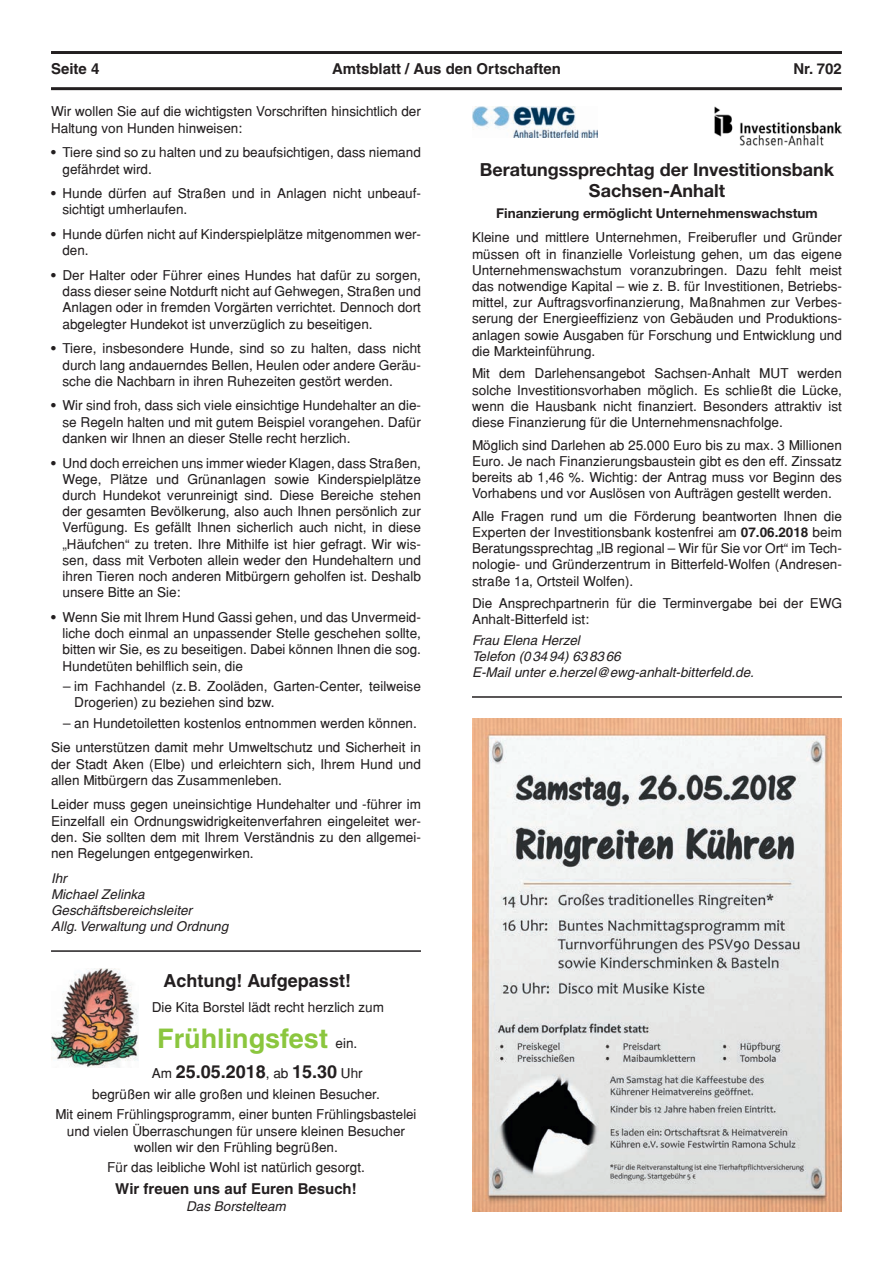
<style>
.page{position:relative;width:893px;height:1263px;background:#fff}
.page>*{position:absolute;margin:0;border:0;box-sizing:border-box;transform-origin:0 0}
.t1{font:700 27px "Helvetica";color:#8bc63e}
.t2{font:700 18px/21.6px "Helvetica Neue LT Std";color:#231f20;text-align:center}
.t3{font:700 18px "Helvetica";color:#231f20}
.t4{font:700 15px "Helvetica";color:#231f20}
.t5{font:13.5px/16.2px "Helvetica";color:#231f20;text-align:justify}
.t6{font:italic 13.5px/16.2px "Helvetica";color:#231f20}
.t7{font:700 13.5px "Helvetica Neue LT Std";color:#231f20}
.s1{font-weight:700}
.s2{font-weight:400;font-size:13.5px;color:#231f20}
.s3{font-weight:400;font-size:13.5px}
</style>
<div class="page">
<hr style="left:51px;top:51px;width:791px;height:3px;background:#231f20">
<hr style="left:51px;top:87px;width:791px;height:3px;background:#231f20">
<img style="left:51px;top:968px;width:87px;height:99px">
<hr style="left:51px;top:950px;width:370px;height:2px;background:#231f20">
<hr style="left:472px;top:696px;width:370px;height:2px;background:#231f20">
<img style="left:472px;top:106px;width:125px;height:31px">
<img style="left:714px;top:106px;width:128px;height:40px">
<img style="left:472px;top:719px;width:370px;height:493px">
<p class="t4" style="left:51px;top:60px;width:50px">Seite 4</p>
<p class="t4" style="left:332px;top:60px;width:230px">Amtsblatt / Aus den Ortschaften</p>
<p class="t4" style="left:793px;top:60px;width:50px">Nr. 702</p>
<p class="t5" style="left:51px;top:103px;width:371px">Wir wollen Sie auf die wichtigsten Vorschriften hinsichtlich der<br>Haltung von Hunden hinweisen:</p>
<p class="t5" style="left:62px;top:144px;width:360px;text-indent:-11px"><span class="s1">•</span> Tiere sind so zu halten und zu beaufsichtigen, dass niemand gefährdet wird.</p>
<p class="t5" style="left:62px;top:185px;width:360px;text-indent:-11px"><span class="s1">•</span> Hunde dürfen auf Straßen und in Anlagen nicht unbeauf&shy;sichtigt umherlaufen.</p>
<p class="t5" style="left:62px;top:226px;width:360px;text-indent:-11px"><span class="s1">•</span> Hunde dürfen nicht auf Kinderspielplätze mitgenommen wer&shy;den.</p>
<p class="t5" style="left:62px;top:267px;width:360px;text-indent:-11px"><span class="s1">•</span> Der Halter oder Führer eines Hundes hat dafür zu sorgen, dass dieser seine Notdurft nicht auf Gehwegen, Straßen und Anlagen oder in fremden Vorgärten verrichtet. Dennoch dort abgelegter Hundekot ist unverzüglich zu beseitigen.</p>
<p class="t5" style="left:62px;top:340px;width:360px;text-indent:-11px"><span class="s1">•</span> Tiere, insbesondere Hunde, sind so zu halten, dass nicht durch lang andauerndes Bellen, Heulen oder andere Geräu&shy;sche die Nachbarn in ihren Ruhezeiten gestört werden.</p>
<p class="t5" style="left:62px;top:397px;width:360px;text-indent:-11px"><span class="s1">•</span> Wir sind froh, dass sich viele einsichtige Hundehalter an die&shy;se Regeln halten und mit gutem Beispiel vorangehen. Dafür danken wir Ihnen an dieser Stelle recht herzlich.</p>
<p class="t5" style="left:62px;top:454px;width:360px;text-indent:-11px"><span class="s1">•</span> Und doch erreichen uns immer wieder Klagen, dass Straßen, Wege, Plätze und Grünanlagen sowie Kinderspielplätze durch Hundekot verunreinigt sind. Diese Bereiche stehen der gesamten Bevölkerung, also auch Ihnen persönlich zur Verfügung. Es gefällt Ihnen sicherlich auch nicht, in diese „Häufchen“ zu treten. Ihre Mithilfe ist hier gefragt. Wir wis&shy;sen, dass mit Verboten allein weder den Hundehaltern und ihren Tieren noch anderen Mitbürgern geholfen ist. Deshalb unsere Bitte an Sie:</p>
<p class="t5" style="left:62px;top:609px;width:360px;text-indent:-11px"><span class="s1">•</span> Wenn Sie mit Ihrem Hund Gassi gehen, und das Unvermeid&shy;liche doch einmal an unpassender Stelle geschehen sollte, bitten wir Sie, es zu beseitigen. Dabei können Ihnen die sog.<br>Hundetüten behilflich sein, die</p>
<p class="t5" style="left:74px;top:678px;width:348px;text-indent:-11px">– im Fachhandel (z.B. Zooläden, Garten-Center, teilweise<br>Drogerien) zu beziehen sind bzw.</p>
<p class="t5" style="left:51px;top:710px;width:371px;line-height:24.8px;text-align:center">– an Hundetoiletten kostenlos entnommen werden können.<br>Sie unterstützen damit mehr Umweltschutz und Sicherheit in</p>
<p class="t5" style="left:51px;top:755px;width:371px">der Stadt Aken (Elbe) und erleichtern sich, Ihrem Hund und allen Mitbürgern das Zusammenleben.</p>
<p class="t5" style="left:51px;top:796px;width:371px">Leider muss gegen uneinsichtige Hundehalter und -führer im Einzelfall ein Ordnungswidrigkeitenverfahren eingeleitet wer&shy;den. Sie sollten dem mit Ihrem Verständnis zu den allgemei&shy;nen Regelungen entgegenwirken.</p>
<p class="t6" style="left:51px;top:870px;width:179px">Ihr<br>Michael Zelinka<br>Geschäftsbereichsleiter<br>Allg. Verwaltung und Ordnung</p>
<h2 class="t3" style="left:164px;top:969px;width:189px">Achtung! Aufgepasst!</h2>
<p class="t5" style="left:152px;top:998px;width:234px">Die Kita Borstel lädt recht herzlich zum</p>
<h1 class="t1" style="left:157px;top:1022px;width:202px">Frühlingsfest <span class="s2">ein.</span></h1>
<h2 class="t3" style="left:152px;top:1061px;width:212px"><span class="s3">Am</span> 25.05.2018<span class="s3">, ab</span> 15.30 <span class="s3">Uhr</span></h2>
<p class="t5" style="left:55px;top:1084px;width:363px;line-height:20.4px;text-align:center">begrüßen wir alle großen und kleinen Besucher.<br>Mit einem Frühlingsprogramm, einer bunten Frühlingsbastelei</p>
<p class="t5" style="left:67px;top:1122px;width:340px;text-align:center">und vielen Überraschungen für unsere kleinen Besucher wollen wir den Frühling begrüßen.</p>
<p class="t5" style="left:107px;top:1159px;width:259px">Für das leibliche Wohl ist natürlich gesorgt.</p>
<p class="t4" style="left:115px;top:1180px;width:243px">Wir freuen uns auf Euren Besuch!</p>
<p class="t6" style="left:186px;top:1198px;width:101px">Das Borstelteam</p>
<h2 class="t2" style="left:480px;top:158px;width:356px">Beratungssprechtag der Investitionsbank<br>Sachsen-Anhalt</h2>
<p class="t7" style="left:496px;top:205px;width:323px">Finanzierung ermöglicht Unternehmenswachstum</p>
<p class="t5" style="left:472px;top:229px;width:371px">Kleine und mittlere Unternehmen, Freiberufler und Gründer müssen oft in finanzielle Vorleistung gehen, um das eigene Unternehmenswachstum voranzubringen. Dazu fehlt meist das notwendige Kapital – wie z. B. für Investitionen, Betriebs&shy;mittel, zur Auftragsvorfinanzierung, Maßnahmen zur Verbes&shy;serung der Energieeffizienz von Gebäuden und Produktions&shy;anlagen sowie Ausgaben für Forschung und Entwicklung und die Markteinführung.</p>
<p class="t5" style="left:472px;top:365px;width:371px">Mit dem Darlehensangebot Sachsen-Anhalt MUT werden solche Investitionsvorhaben möglich. Es schließt die Lücke, wenn die Hausbank nicht finanziert. Besonders attraktiv ist diese Finanzierung für die Unternehmensnachfolge.</p>
<p class="t5" style="left:472px;top:437px;width:371px">Möglich sind Darlehen ab 25.000 Euro bis zu max. 3 Millionen Euro. Je nach Finanzierungsbaustein gibt es den eff. Zinssatz bereits ab 1,46 %. Wichtig: der Antrag muss vor Beginn des Vorhabens und vor Auslösen von Aufträgen gestellt werden.</p>
<p class="t5" style="left:472px;top:508px;width:371px">Alle Fragen rund um die Förderung beantworten Ihnen die Experten der Investitionsbank kostenfrei am <span class="s1">07.06.2018</span> beim Beratungssprechtag „IB regional – Wir für Sie vor Ort“ im Tech&shy;nologie- und Gründerzentrum in Bitterfeld-Wolfen (Andresen&shy;straße 1a, Ortsteil Wolfen).</p>
<p class="t5" style="left:472px;top:595px;width:371px">Die Ansprechpartnerin für die Terminvergabe bei der EWG<br>Anhalt-Bitterfeld ist:</p>
<p class="t6" style="left:472px;top:632px;width:283px">Frau Elena Herzel<br>Telefon (03494) 638366<br>E-Mail unter e.herzel@ewg-anhalt-bitterfeld.de.</p>
</div>
